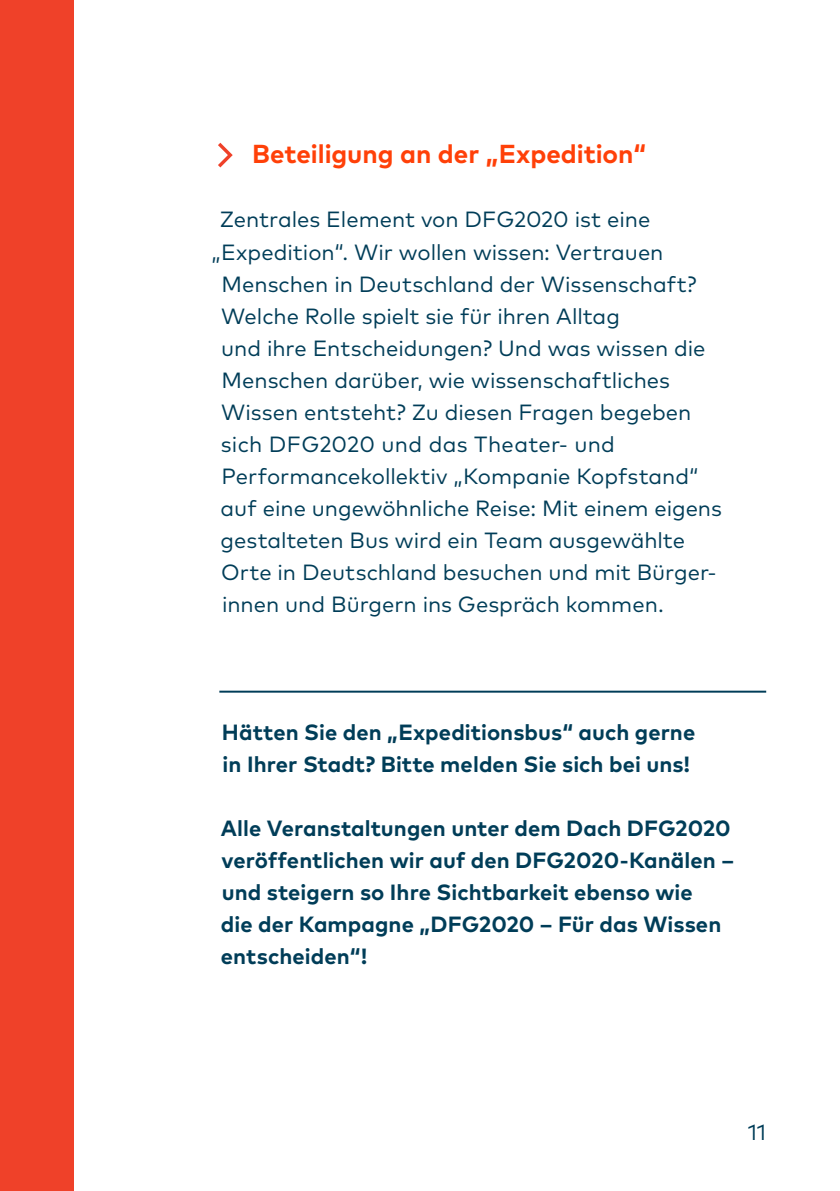
<style>
.page{position:relative;width:840px;height:1191px;background:#fff}
.page>*{position:absolute;margin:0;border:0;box-sizing:border-box;transform-origin:0 0}
.t1{font:700 26px "FF Mark Pro";color:#ff4008}
.t2{font:22px "FF Mark Pro";color:#003d58}
.t3{font:700 22px/32px "FF Mark Pro";letter-spacing:.005em;color:#003d58}
</style>
<div class="page">
<div style="left:0;top:0;width:74px;height:1191px;background:#ef4129"></div>
<svg style="left:218px;top:142px;width:15px;height:26px"></svg>
<hr style="left:219px;top:690px;width:546px;height:2px;background:#003d58">
<p class="t1" style="left:252px;top:134px;width:395px">Beteiligung an der „Expedition“</p>
<p class="t2" style="left:220px;top:203px;width:432px">Zentrales Element von DFG2020 ist eine</p>
<p class="t2" style="left:211px;top:235px;width:453px">„Expedition“. Wir wollen wissen: Vertrauen</p>
<p class="t2" style="left:221px;top:267px;width:476px">Menschen in Deutschland der Wissenschaft?</p>
<p class="t2" style="left:221px;top:299px;width:400px">Welche Rolle spielt sie für ihren Alltag</p>
<p class="t2" style="left:221px;top:331px;width:485px">und ihre Entscheidungen? Und was wissen die</p>
<p class="t2" style="left:221px;top:363px;width:450px">Menschen darüber, wie wissenschaftliches</p>
<p class="t2" style="left:221px;top:395px;width:471px">Wissen entsteht? Zu diesen Fragen begeben</p>
<p class="t2" style="left:221px;top:427px;width:395px">sich DFG2020 und das Theater- und</p>
<p class="t2" style="left:221px;top:459px;width:478px">Performancekollektiv „Kompanie Kopfstand“</p>
<p class="t2" style="left:220px;top:491px;width:502px">auf eine ungewöhnliche Reise: Mit einem eigens</p>
<p class="t2" style="left:220px;top:523px;width:465px">gestalteten Bus wird ein Team ausgewählte</p>
<p class="t2" style="left:221px;top:555px;width:493px">Orte in Deutschland besuchen und mit Bürger-</p>
<p class="t2" style="left:222px;top:587px;width:443px">innen und Bürgern ins Gespräch kommen.</p>
<p class="t3" style="left:222px;top:714px;width:474px">Hätten Sie den „Expeditionsbus“ auch gerne in Ihrer Stadt? Bitte melden Sie sich bei uns!</p>
<p class="t3" style="left:221px;top:810px;width:514px">Alle Veranstaltungen unter dem Dach DFG2020 veröffentlichen wir auf den DFG2020-Kanälen – und steigern so Ihre Sichtbarkeit ebenso wie<br>die der Kampagne „DFG2020 – Für das Wissen entscheiden“!</p>
<p class="t2" style="left:747px;top:1115px;width:20px">11</p>
</div>
